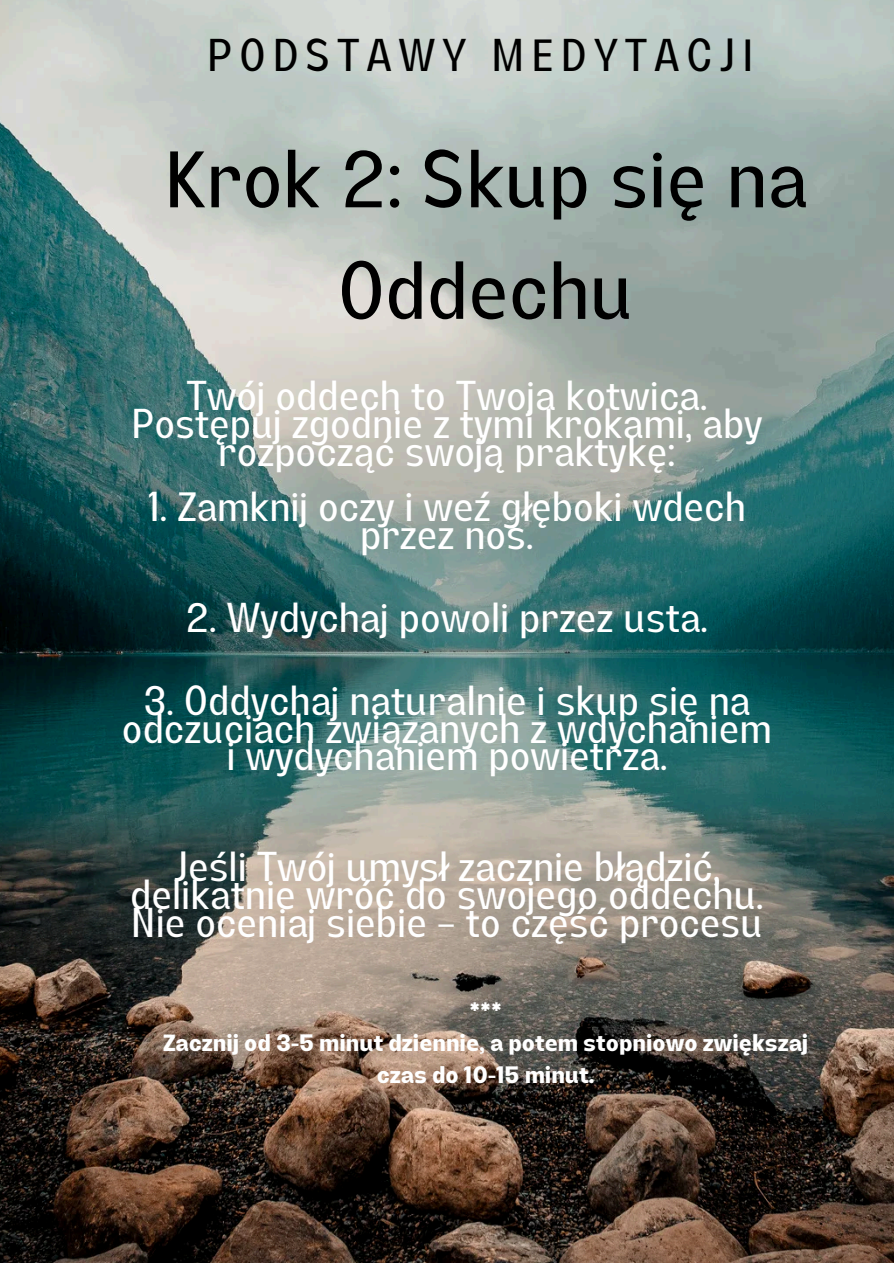
<style>
.page{position:relative;width:894px;height:1263px;background:#fff}
.page>*{position:absolute;margin:0;border:0;box-sizing:border-box;transform-origin:0 0}
.t1{font:79.8px/111.6px "Lazord";color:#000;text-align:center}
.t2{font:45px "Lazord";letter-spacing:.15em;color:#000}
.t3{font:40.8px "Lazord";color:#fff}
.t4{font:700 23.4px/32.4px "Lazord";color:#fff;text-align:center}
</style>
<div class="page">
<img style="left:0;top:0;width:893px;height:1262px">
<h3 class="t2" style="left:207px;top:39px;width:548px">PODSTAWY MEDYTACJI</h3>
<h3 class="t1" style="left:164px;top:134px;width:645px">Krok 2: Skup się na<br>Oddechu</h3>
<h2 class="t3" style="left:186px;top:381px;width:522px">Twój oddech to Twoja kotwica.</h2>
<h2 class="t3" style="left:131px;top:408px;width:632px">Postępuj zgodnie z tymi krokami, aby</h2>
<h2 class="t3" style="left:218px;top:436px;width:458px">rozpocząć swoją praktykę:</h2>
<h1 class="t3" style="left:148px;top:491px;width:599px">1. Zamknij oczy i weź głęboki wdech</h1>
<h1 class="t3" style="left:360px;top:519px;width:175px">przez nos.</h1>
<h3 class="t3" style="left:186px;top:602px;width:523px">2. Wydychaj powoli przez usta.</h3>
<h3 class="t3" style="left:143px;top:685px;width:608px">3. Oddychaj naturalnie i skup się na</h3>
<h3 class="t3" style="left:122px;top:713px;width:651px">odczuciach związanych z wdychaniem</h3>
<h3 class="t3" style="left:226px;top:740px;width:442px">i wydychaniem powietrza.</h3>
<h3 class="t3" style="left:173px;top:851px;width:548px">Jeśli Twój umysł zacznie błądzić,</h3>
<h3 class="t3" style="left:130px;top:879px;width:634px">delikatnie wróć do swojego oddechu.</h3>
<h3 class="t3" style="left:131px;top:907px;width:633px">Nie oceniaj siebie – to część procesu</h3>
<p class="t4" style="left:469px;top:997px;width:34px">***</p>
<p class="t4" style="left:163px;top:1029px;width:646px">Zacznij od 3-5 minut dziennie, a potem stopniowo zwiększaj czas do 10-15 minut.</p>
</div>
